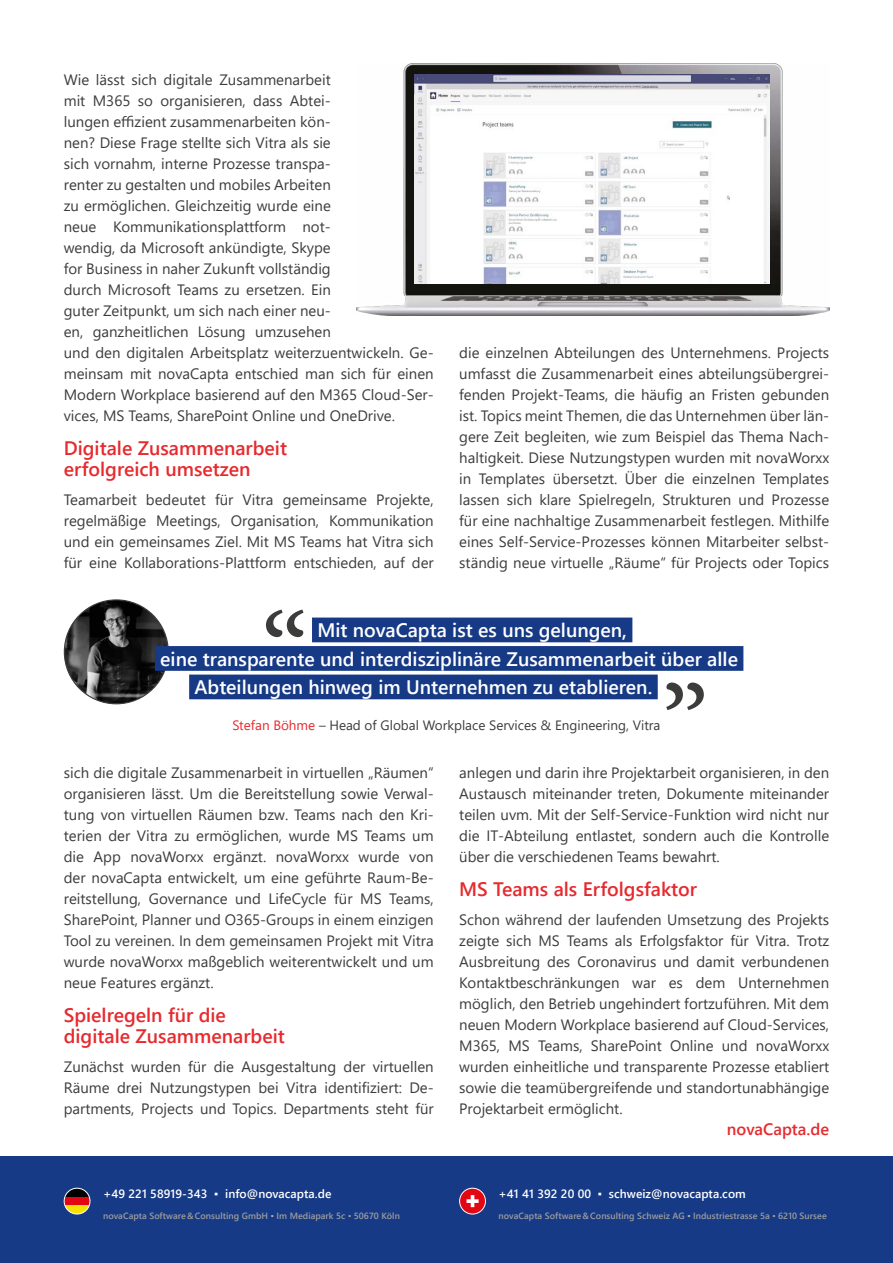
<style>
.page{position:relative;width:893px;height:1263px;background:#fff}
.page>*{position:absolute;margin:0;border:0;box-sizing:border-box;transform-origin:0 0}
.t1{font:600 19.5px "Segoe UI";color:#fff}
.t2{font:600 19.5px/21px "Segoe UI";color:#e62a2e}
.t3{font:600 16.5px "Segoe UI";color:#e62a2e}
.t4{font:15px/21px "Segoe UI";color:#3c3c3b;text-align:justify}
.t5{font:13.5px "Segoe UI";color:#3c3c3b}
.t6{font:600 12px "Segoe UI";letter-spacing:.005em;color:#fff}
.t7{font:600 9px "Segoe UI";letter-spacing:.005em;color:#9d9d9c}
.s1{color:#e62a2e}
.s2{font-weight:400}
.s3{font-weight:400;color:#b3b2b2}
</style>
<div class="page">
<div style="left:0;top:1156px;width:893px;height:107px;background:#173a86"></div>
<div style="left:460px;top:1188px;width:25px;height:26px;background:#e30613;border-radius:50%"></div>
<div style="left:459px;top:1188px;width:27px;height:26px;border:1px solid #fff;border-radius:50%"></div>
<svg style="left:466px;top:1199px;width:13px;height:4px"></svg>
<svg style="left:471px;top:1195px;width:3px;height:12px"></svg>
<svg style="left:64px;top:1188px;width:26px;height:9px"></svg>
<div style="left:64px;top:1197px;width:26px;height:8px;background:#e30613"></div>
<svg style="left:64px;top:1205px;width:26px;height:9px"></svg>
<div style="left:64px;top:1188px;width:26px;height:26px;border:1px solid #fff;border-radius:50%"></div>
<img style="left:356px;top:64px;width:473px;height:252px">
<img style="left:415px;top:74px;width:355px;height:210px">
<img style="left:64px;top:600px;width:104px;height:104px;border-radius:52px">
<div style="left:312px;top:617px;width:320px;height:25px;background:#173a86"></div>
<div style="left:155px;top:646px;width:588px;height:25px;background:#173a86"></div>
<div style="left:189px;top:674px;width:469px;height:25px;background:#173a86"></div>
<svg style="left:266px;top:610px;width:37px;height:27px"></svg>
<svg style="left:666px;top:682px;width:38px;height:28px"></svg>
<p class="t4" style="left:64px;top:68px;width:371px;text-align:left">Wie lässt sich digitale Zusammenarbeit<br>mit M365 so organisieren, dass Abtei-<br>lungen effizient zusammenarbeiten kön-<br>nen? Diese Frage stellte sich Vitra als sie<br>sich vornahm, interne Prozesse transpa-<br>renter zu gestalten und mobiles Arbeiten<br>zu ermöglichen. Gleichzeitig wurde eine<br>neue Kommunikationsplattform not-<br>wendig, da Microsoft ankündigte, Skype<br>for Business in naher Zukunft vollständig<br>durch Microsoft Teams zu ersetzen. Ein<br>guter Zeitpunkt, um sich nach einer neu-<br>en, ganzheitlichen Lösung umzusehen<br>und den digitalen Arbeitsplatz weiterzuentwickeln. Ge&shy;meinsam mit novaCapta entschied man sich für einen Modern Workplace basierend auf den M365 Cloud-Ser&shy;vices, MS Teams, SharePoint Online und OneDrive.</p>
<h1 class="t2" style="left:64px;top:436px;width:225px">Digitale Zusammenarbeit erfolgreich umsetzen</h1>
<p class="t4" style="left:64px;top:488px;width:371px">Teamarbeit bedeutet für Vitra gemeinsame Projekte, regelmäßige Meetings, Organisation, Kommunikation und ein gemeinsames Ziel. Mit MS Teams hat Vitra sich für eine Kollaborations-Plattform entschieden, auf der</p>
<p class="t4" style="left:459px;top:341px;width:371px">die einzelnen Abteilungen des Unternehmens. Projects umfasst die Zusammenarbeit eines abteilungsübergrei&shy;fenden Projekt-Teams, die häufig an Fristen gebunden ist. Topics meint Themen, die das Unternehmen über län&shy;gere Zeit begleiten, wie zum Beispiel das Thema Nach&shy;haltigkeit. Diese Nutzungstypen wurden mit novaWorxx in Templates übersetzt. Über die einzelnen Templates lassen sich klare Spielregeln, Strukturen und Prozesse für eine nachhaltige Zusammenarbeit festlegen. Mithilfe eines Self-Service-Prozesses können Mitarbeiter selbst&shy;ständig neue virtuelle „Räume“ für Projects oder Topics</p>
<h1 class="t1" style="left:317px;top:612px;width:311px">Mit novaCapta ist es uns gelungen,</h1>
<h1 class="t1" style="left:160px;top:640px;width:579px">eine transparente und interdisziplinäre Zusammenarbeit über alle</h1>
<h1 class="t1" style="left:195px;top:669px;width:459px">Abteilungen hinweg im Unternehmen zu etablieren.</h1>
<p class="t5" style="left:233px;top:713px;width:429px"><span class="s1">Stefan Böhme</span> – Head of Global Workplace Services &amp; Engineering, Vitra</p>
<p class="t4" style="left:64px;top:761px;width:371px">sich die digitale Zusammenarbeit in virtuellen „Räumen“ organisieren lässt. Um die Bereitstellung sowie Verwal&shy;tung von virtuellen Räumen bzw. Teams nach den Kri&shy;terien der Vitra zu ermöglichen, wurde MS Teams um die App novaWorxx ergänzt. novaWorxx wurde von der novaCapta entwickelt, um eine geführte Raum-Be&shy;reitstellung, Governance und LifeCycle für MS Teams, SharePoint, Planner und O365-Groups in einem einzigen Tool zu vereinen. In dem gemeinsamen Projekt mit Vitra wurde novaWorxx maßgeblich weiterentwickelt und um neue Features ergänzt.</p>
<h1 class="t2" style="left:64px;top:1003px;width:223px">Spielregeln für die digitale Zusammenarbeit</h1>
<p class="t4" style="left:64px;top:1055px;width:371px">Zunächst wurden für die Ausgestaltung der virtuellen Räume drei Nutzungstypen bei Vitra identifiziert: De&shy;partments, Projects und Topics. Departments steht für</p>
<p class="t6" style="left:103px;top:1182px;width:230px">+49 221 58919-343 <span class="s2">▪</span> info@novacapta.de</p>
<p class="t7" style="left:103px;top:1207px;width:298px">novaCapta Software&amp;Consulting GmbH <span class="s3">▪</span> Im Mediapark 5c <span class="s2">▪</span> 50670 Köln</p>
<p class="t4" style="left:459px;top:761px;width:371px">anlegen und darin ihre Projektarbeit organisieren, in den Austausch miteinander treten, Dokumente miteinander teilen uvm. Mit der Self-Service-Funktion wird nicht nur die IT-Abteilung entlastet, sondern auch die Kontrolle über die verschiedenen Teams bewahrt.</p>
<h1 class="t2" style="left:459px;top:877px;width:239px">MS Teams als Erfolgsfaktor</h1>
<p class="t4" style="left:459px;top:908px;width:371px">Schon während der laufenden Umsetzung des Projekts zeigte sich MS Teams als Erfolgsfaktor für Vitra. Trotz Ausbreitung des Coronavirus und damit verbundenen Kontaktbeschränkungen war es dem Unternehmen möglich, den Betrieb ungehindert fortzuführen. Mit dem neuen Modern Workplace basierend auf Cloud-Services, M365, MS Teams, SharePoint Online und novaWorxx wurden einheitliche und transparente Prozesse etabliert sowie die teamübergreifende und standortunabhängige Projektarbeit ermöglicht.</p>
<p class="t3" style="left:727px;top:1113px;width:104px">novaCapta.de</p>
<p class="t6" style="left:499px;top:1182px;width:249px">+41 41 392 20 00 <span class="s2">▪</span> schweiz@novacapta.com</p>
<p class="t7" style="left:499px;top:1207px;width:330px">novaCapta Software&amp;Consulting Schweiz AG <span class="s3">▪</span> Industriestrasse 5a <span class="s2">▪</span> 6210 Sursee</p>
</div>
